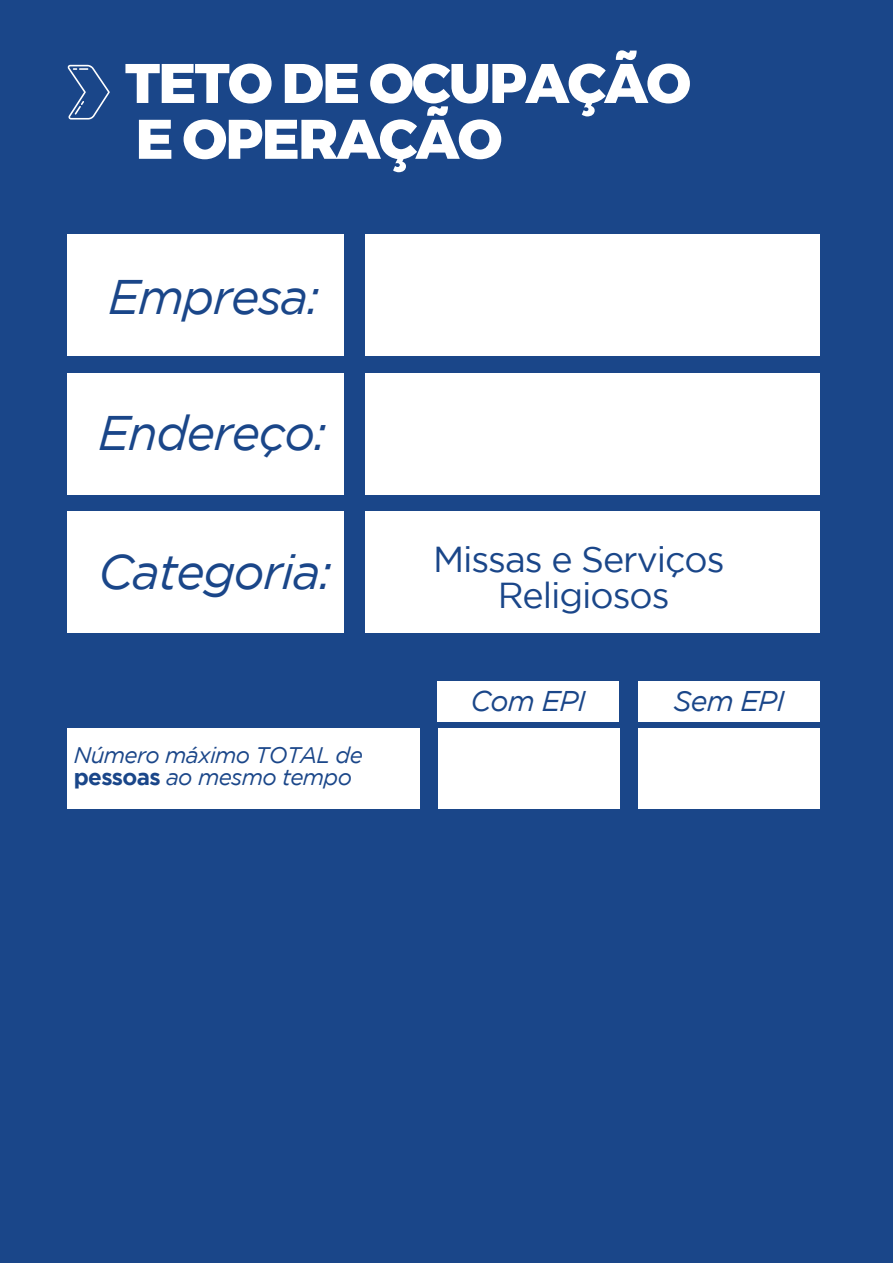
<style>
.page{position:relative;width:893px;height:1263px;background:#1a4689}
.page>*{position:absolute;margin:0;border:0;box-sizing:border-box;transform-origin:0 0}
.t1{font:800 55.65px/55.8px "Montserrat";letter-spacing:-.03em;color:#fff}
.t2{font:italic 48.45px "Gotham";letter-spacing:-.03em;color:#1a4689}
.t3{font:36px/36px "Gotham";letter-spacing:-.03em;color:#1a4689;text-align:center}
.t4{font:italic 28.5px "Gotham";letter-spacing:-.03em;color:#1a4689}
.t5{font:italic 22.5px/22.5px "Gotham";letter-spacing:-.03em;color:#1a4689}
.s1{font-weight:700;font-style:normal}
</style>
<div class="page">
<svg style="left:68px;top:65px;width:42px;height:55px"></svg>
<div style="left:68px;top:234px;width:276px;height:122px;background:#fff"></div>
<div style="left:68px;top:373px;width:276px;height:122px;background:#fff"></div>
<div style="left:68px;top:511px;width:276px;height:122px;background:#fff"></div>
<div style="left:366px;top:234px;width:454px;height:122px;background:#fff"></div>
<div style="left:366px;top:373px;width:454px;height:122px;background:#fff"></div>
<div style="left:366px;top:511px;width:454px;height:122px;background:#fff"></div>
<div style="left:438px;top:728px;width:182px;height:81px;background:#fff"></div>
<div style="left:437px;top:681px;width:182px;height:40px;background:#fff"></div>
<div style="left:638px;top:681px;width:182px;height:40px;background:#fff"></div>
<div style="left:68px;top:728px;width:352px;height:81px;background:#fff"></div>
<div style="left:638px;top:728px;width:182px;height:81px;background:#fff"></div>
<h1 class="t1" style="left:125px;top:57px;width:567px">TETO DE OCUPAÇÃO<br>E OPERAÇÃO</h1>
<h2 class="t2" style="left:108px;top:270px;width:213px">Empresa:</h2>
<h2 class="t2" style="left:98px;top:406px;width:230px">Endereço:</h2>
<h2 class="t2" style="left:98px;top:545px;width:235px">Categoria:</h2>
<h3 class="t3" style="left:433px;top:541px;width:293px">Missas e Serviços<br>Religiosos</h3>
<p class="t5" style="left:74px;top:743px;width:291px">Número máximo TOTAL de <span class="s1">pessoas</span> ao mesmo tempo</p>
<p class="t4" style="left:471px;top:685px;width:117px">Com EPI</p>
<p class="t4" style="left:673px;top:685px;width:113px">Sem EPI</p>
</div>
